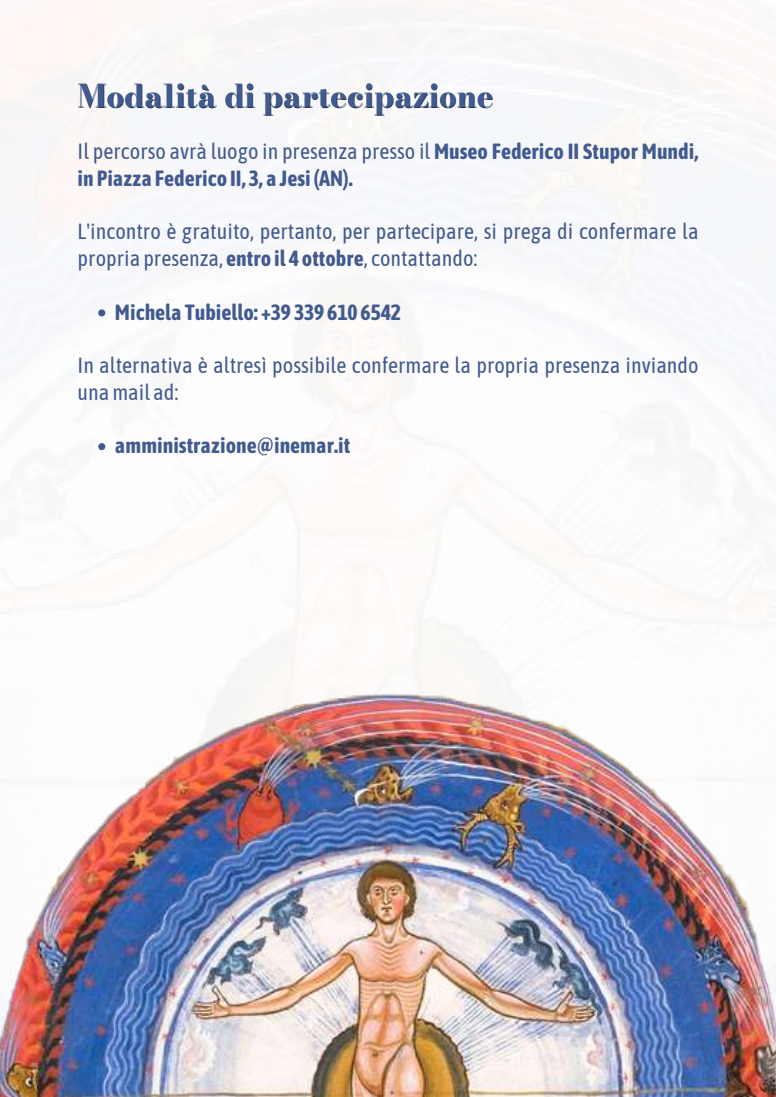
<style>
.page{position:relative;width:776px;height:1097px;background:#fff}
.page>*{position:absolute;margin:0;border:0;box-sizing:border-box;transform-origin:0 0}
.t1{font:800 31.19px "Bodoni Moda";color:#233250}
.t2{font:21.94px/26.8px "Asap Condensed";color:#415a8f}
.t3{font:700 21.94px/26.8px "Asap Condensed";color:#415a8f}
.s1{font-weight:400}
.s2{font-weight:700}
</style>
<div class="page">
<img style="left:0;top:689px;width:775px;height:407px">
<svg style="left:98px;top:309px;width:7px;height:7px"></svg>
<svg style="left:98px;top:443px;width:7px;height:7px"></svg>
<h1 class="t1" style="left:78px;top:75px;width:417px">Modalità di partecipazione</h1>
<p class="t3" style="left:78px;top:137px;width:622px"><span class="s1">Il percorso avrà luogo in presenza presso il</span> Museo Federico II Stupor Mundi, in Piazza Federico II, 3, a Jesi (AN).</p>
<p class="t2" style="left:78px;top:217px;width:622px">L'incontro è gratuito, pertanto, per partecipare, si prega di confermare la propria presenza, <span class="s2">entro il 4 ottobre</span>, contattando:</p>
<p class="t3" style="left:115px;top:297px;width:287px">Michela Tubiello: +39 339 610 6542</p>
<p class="t2" style="left:78px;top:351px;width:622px">In alternativa è altresì possibile confermare la propria presenza inviando una mail ad:</p>
<p class="t3" style="left:115px;top:431px;width:237px">amministrazione@inemar.it</p>
</div>
